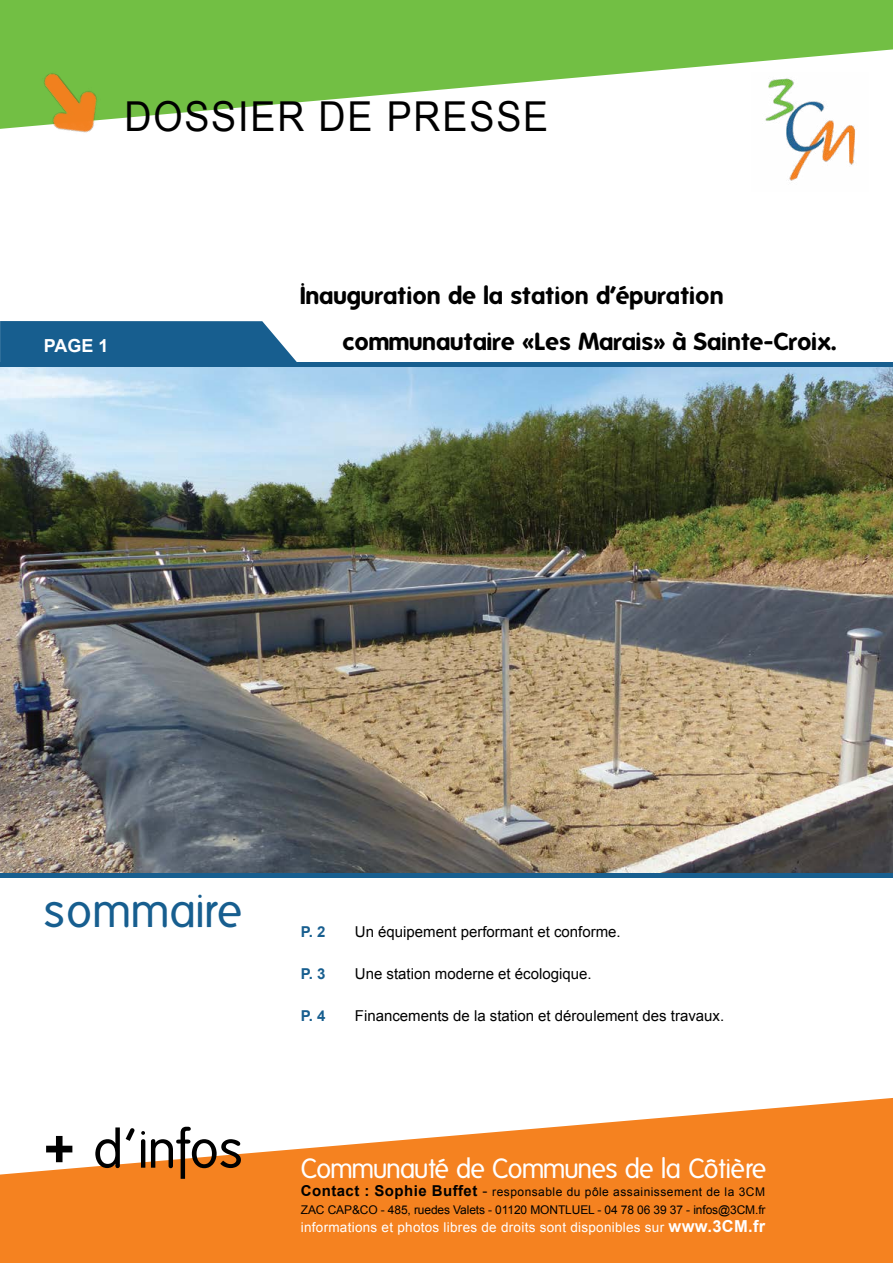
<style>
.page{position:relative;width:893px;height:1263px;background:#fff}
.page>*{position:absolute;margin:0;border:0;box-sizing:border-box;transform-origin:0 0}
.t1{font:46.5px "Folks";letter-spacing:.005em;color:#175e8f}
.t2{font:41.25px "Arial";letter-spacing:.05em;color:#000;scale:.91 1}
.t3{font:27px "Folks";letter-spacing:-.03em;color:#fff}
.t4{font:700 24px/46.5px "Folks";letter-spacing:.01em;color:#000}
.t5{font:700 18px "Arial";color:#fff}
.t6{font:15px "Arial";color:#000}
.t7{font:700 15px "Arial";color:#175e8f}
.t8{font:13.5px "Arial";letter-spacing:.02em;color:#fff}
.t9{font:12px/18px "Arial";letter-spacing:-.01em;color:#000}
.s1{font-weight:700;font-size:15px}
.s2{font-size:15px}
.s3{font-weight:700;font-size:16.5px}
</style>
<div class="page">
<svg style="left:0;top:1098px;width:893px;height:165px;fill:#f58220"></svg>
<svg style="left:0;top:321px;width:297px;height:41px;background:#246795"></svg>
<svg style="left:0;top:0;width:893px;height:115px;fill:#72bf44"></svg>
<img style="left:0;top:9px;width:158px;height:124px">
<img style="left:752px;top:72px;width:116px;height:109px">
<img style="left:0;top:367px;width:893px;height:506px">
<div style="left:0;top:362px;width:893px;height:5px;background:#175e8f"></div>
<hr style="left:0;top:873px;width:893px;height:4px;background:#175e8f">
<h2 class="t2" style="left:124px;top:90px;width:467px">DOSSIER DE PRESSE</h2>
<h3 class="t5" style="left:44px;top:334px;width:66px">PAGE 1</h3>
<h3 class="t4" style="left:343px;top:272px;width:496px;text-indent:-43px">Inauguration de la station d’épuration communautaire «Les Marais» à Sainte-Croix.</h3>
<h1 class="t1" style="left:44px;top:885px;width:200px">sommaire</h1>
<p class="t7" style="left:301px;top:922px;width:26px">P. 2</p>
<p class="t6" style="left:355px;top:922px;width:267px">Un équipement performant et conforme.</p>
<p class="t7" style="left:301px;top:964px;width:26px">P. 3</p>
<p class="t6" style="left:355px;top:964px;width:238px">Une station moderne et écologique.</p>
<p class="t7" style="left:301px;top:1006px;width:26px">P. 4</p>
<p class="t6" style="left:355px;top:1006px;width:371px">Financements de la station et déroulement des travaux.</p>
<h3 class="t3" style="left:44px;top:1154px;width:724px"><sup>+</sup> <sup>d’infos</sup> Communauté de Communes de la Côtière</h3>
<p class="t9" style="left:301px;top:1183px;width:466px"><span class="s1">Contact : Sophie Buffet</span> <span class="s2">-</span> responsable du pôle assainissement de la 3CM<br>ZAC CAP&amp;CO - 485, ruedes Valets - 01120 MONTLUEL - 04 78 06 39 37 - infos@3CM.fr</p>
<p class="t8" style="left:301px;top:1218px;width:466px">informations et photos libres de droits sont disponibles sur <span class="s3">www.3CM.fr</span></p>
</div>
